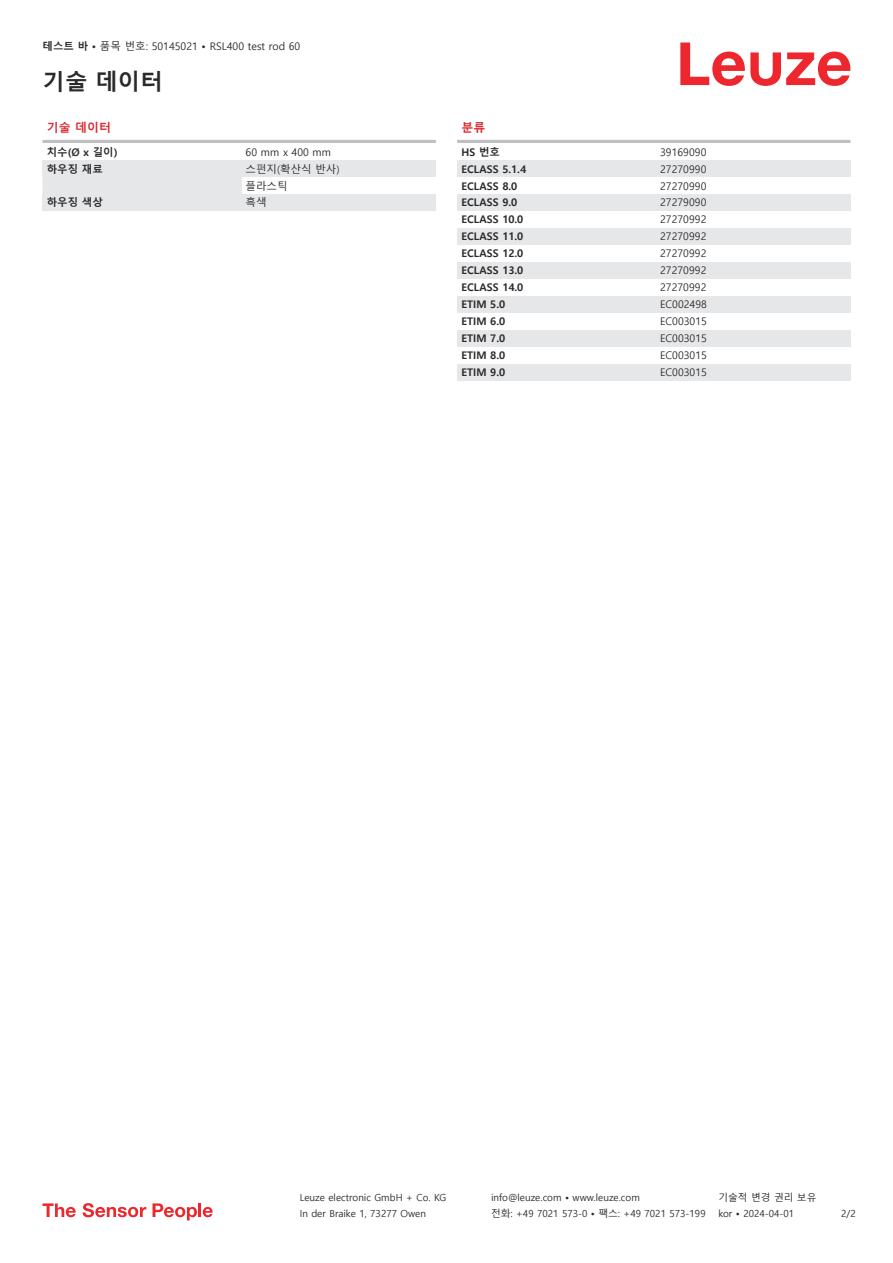
<style>
.page{position:relative;width:893px;height:1263px;background:#fff}
.page>*{position:absolute;margin:0;border:0;box-sizing:border-box;transform-origin:0 0}
.t1{font:700 22.5px "Malgun Gothic";color:#2b292a}
.t2{font:700 12px "Malgun Gothic";color:#db2a30}
.t3{font:10.5px/17px "Malgun Gothic";color:#2b292a}
.t4{font:700 10.5px "Malgun Gothic";color:#2b292a}
.t5{font:9.75px "Malgun Gothic";color:#2b292a}
.s1{font-weight:700}
</style>
<div class="page">
<svg style="left:680px;top:43px;width:170px;height:43px"></svg>
<div style="left:43px;top:177px;width:199px;height:17px;background:#e6e7e9"></div>
<hr style="left:43px;top:140px;width:393px;height:3px;background:#bdbfc1">
<div style="left:43px;top:160px;width:199px;height:17px;background:#e6e7e9"></div>
<div style="left:242px;top:160px;width:194px;height:17px;background:#e6e7e9"></div>
<div style="left:43px;top:194px;width:199px;height:17px;background:#e6e7e9"></div>
<div style="left:242px;top:194px;width:194px;height:17px;background:#e6e7e9"></div>
<hr style="left:457px;top:140px;width:393px;height:3px;background:#bdbfc1">
<div style="left:457px;top:160px;width:200px;height:17px;background:#e6e7e9"></div>
<div style="left:657px;top:160px;width:193px;height:17px;background:#e6e7e9"></div>
<div style="left:457px;top:194px;width:200px;height:17px;background:#e6e7e9"></div>
<div style="left:657px;top:194px;width:193px;height:17px;background:#e6e7e9"></div>
<div style="left:457px;top:228px;width:200px;height:17px;background:#e6e7e9"></div>
<div style="left:657px;top:228px;width:193px;height:17px;background:#e6e7e9"></div>
<div style="left:457px;top:262px;width:200px;height:17px;background:#e6e7e9"></div>
<div style="left:657px;top:262px;width:193px;height:17px;background:#e6e7e9"></div>
<div style="left:457px;top:296px;width:200px;height:17px;background:#e6e7e9"></div>
<div style="left:657px;top:296px;width:193px;height:17px;background:#e6e7e9"></div>
<div style="left:457px;top:330px;width:200px;height:17px;background:#e6e7e9"></div>
<div style="left:657px;top:330px;width:193px;height:17px;background:#e6e7e9"></div>
<div style="left:457px;top:364px;width:200px;height:16px;background:#e6e7e9"></div>
<div style="left:657px;top:364px;width:193px;height:16px;background:#e6e7e9"></div>
<svg style="left:43px;top:1203px;width:33px;height:14px"></svg>
<svg style="left:83px;top:1203px;width:63px;height:14px"></svg>
<svg style="left:153px;top:1203px;width:44px;height:17px"></svg>
<hr style="left:198px;top:1203px;width:3px;height:14px;background:#ed272d">
<svg style="left:203px;top:1207px;width:10px;height:10px"></svg>
<p class="t3" style="left:43px;top:38px;width:259px"><span class="s1">테스트 바 •</span> 품목 번호: 50145021 <span class="s1">•</span> RSL400 test rod 60</p>
<h1 class="t1" style="left:43px;top:69px;width:122px">기술 데이터</h1>
<p class="t2" style="left:47px;top:121px;width:66px">기술 데이터</p>
<p class="t4" style="left:47px;top:146px;width:72px">치수(Ø x 길이)</p>
<p class="t3" style="left:246px;top:144px;width:87px">60 mm x 400 mm</p>
<p class="t4" style="left:47px;top:163px;width:58px">하우징 재료</p>
<p class="t3" style="left:246px;top:161px;width:96px">스펀지(확산식 반사) 플라스틱</p>
<p class="t4" style="left:47px;top:196px;width:58px">하우징 색상</p>
<p class="t3" style="left:246px;top:194px;width:22px">흑색</p>
<p class="t2" style="left:461px;top:121px;width:25px">분류</p>
<p class="t4" style="left:461px;top:146px;width:40px">HS 번호</p>
<p class="t3" style="left:660px;top:144px;width:48px">39169090</p>
<p class="t4" style="left:461px;top:163px;width:66px">ECLASS 5.1.4</p>
<p class="t3" style="left:660px;top:161px;width:48px">27270990</p>
<p class="t4" style="left:461px;top:179px;width:57px">ECLASS 8.0</p>
<p class="t3" style="left:660px;top:177px;width:48px">27270990</p>
<p class="t4" style="left:461px;top:196px;width:57px">ECLASS 9.0</p>
<p class="t3" style="left:660px;top:194px;width:48px">27279090</p>
<p class="t4" style="left:461px;top:213px;width:63px">ECLASS 10.0</p>
<p class="t3" style="left:660px;top:211px;width:48px">27270992</p>
<p class="t4" style="left:461px;top:230px;width:63px">ECLASS 11.0</p>
<p class="t3" style="left:660px;top:228px;width:48px">27270992</p>
<p class="t4" style="left:461px;top:247px;width:63px">ECLASS 12.0</p>
<p class="t3" style="left:660px;top:245px;width:48px">27270992</p>
<p class="t4" style="left:461px;top:264px;width:63px">ECLASS 13.0</p>
<p class="t3" style="left:660px;top:262px;width:48px">27270992</p>
<p class="t4" style="left:461px;top:281px;width:63px">ECLASS 14.0</p>
<p class="t3" style="left:660px;top:279px;width:48px">27270992</p>
<p class="t4" style="left:461px;top:298px;width:45px">ETIM 5.0</p>
<p class="t3" style="left:660px;top:296px;width:48px">EC002498</p>
<p class="t4" style="left:461px;top:315px;width:45px">ETIM 6.0</p>
<p class="t3" style="left:660px;top:313px;width:48px">EC003015</p>
<p class="t4" style="left:461px;top:332px;width:45px">ETIM 7.0</p>
<p class="t3" style="left:660px;top:330px;width:48px">EC003015</p>
<p class="t4" style="left:461px;top:349px;width:45px">ETIM 8.0</p>
<p class="t3" style="left:660px;top:347px;width:48px">EC003015</p>
<p class="t4" style="left:461px;top:366px;width:45px">ETIM 9.0</p>
<p class="t3" style="left:660px;top:364px;width:48px">EC003015</p>
<p class="t5" style="left:300px;top:1192px;width:148px">Leuze electronic GmbH + Co. KG</p>
<p class="t5" style="left:491px;top:1192px;width:150px">info@leuze.com • www.leuze.com</p>
<p class="t5" style="left:718px;top:1192px;width:100px">기술적 변경 권리 보유</p>
<p class="t5" style="left:300px;top:1208px;width:128px">In der Braike 1, 73277 Owen</p>
<p class="t5" style="left:491px;top:1208px;width:216px">전화: +49 7021 573-0 • 팩스: +49 7021 573-199</p>
<p class="t5" style="left:718px;top:1208px;width:77px">kor • 2024-04-01</p>
<p class="t5" style="left:841px;top:1208px;width:16px">2/2</p>
</div>
